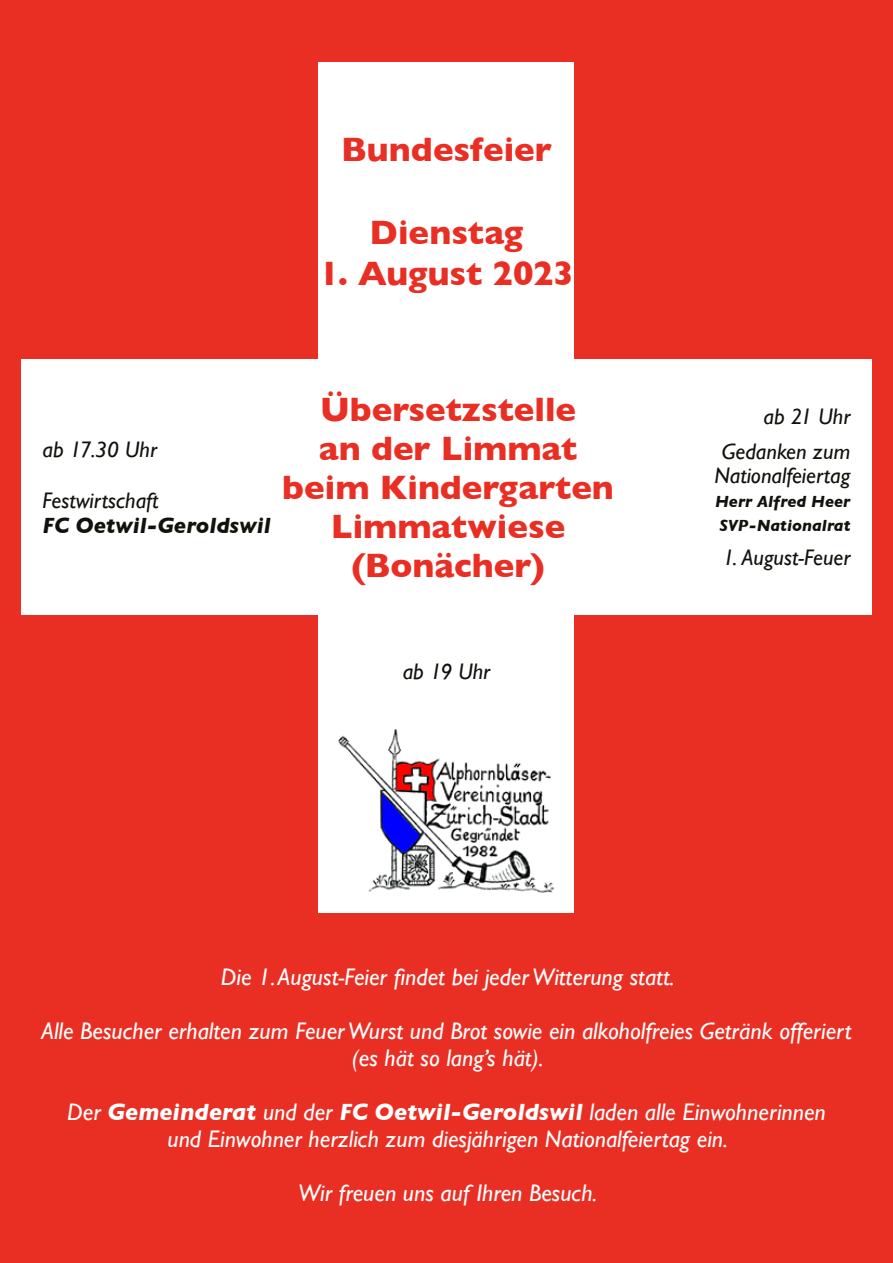
<style>
.page{position:relative;width:893px;height:1263px;background:#e92f23}
.page>*{position:absolute;margin:0;border:0;box-sizing:border-box;transform-origin:0 0}
.t1{font:700 34.5px/39px "Gill Sans";color:#e92f23;text-align:center}
.t2{font:italic 24px/27px "Gill Sans";color:#fff;text-align:center}
.t3{font:italic 22.5px/34.5px "Gill Sans";color:#12120d;text-align:right}
.t4{font:italic 700 22.5px "Gill Sans";color:#12120d}
.t5{font:italic 700 16.5px/24px "Gill Sans";color:#12120d}
.s1{font-weight:700}
</style>
<div class="page">
<div style="left:319px;top:62px;width:255px;height:850px;background:#fff"></div>
<div style="left:21px;top:359px;width:851px;height:256px;background:#fff"></div>
<img style="left:338px;top:729px;width:216px;height:164px">
<h1 class="t1" style="left:341px;top:129px;width:212px">Bundesfeier</h1>
<h1 class="t1" style="left:370px;top:212px;width:155px">Dienstag</h1>
<h1 class="t1" style="left:319px;top:253px;width:256px">1. August 2023</h1>
<p class="t3" style="left:43px;top:432px;width:116px">ab 17.30 Uhr</p>
<p class="t3" style="left:43px;top:483px;width:118px">Festwirtschaft</p>
<p class="t4" style="left:43px;top:512px;width:230px">FC Oetwil-Geroldswil</p>
<h1 class="t1" style="left:282px;top:389px;width:333px">Übersetzstelle<br>an der Limmat beim Kindergarten<br>Limmatwiese (Bonächer)</h1>
<p class="t3" style="left:403px;top:654px;width:89px">ab 19 Uhr</p>
<p class="t3" style="left:722px;top:399px;width:130px">ab 21 Uhr<br>Gedanken zum</p>
<p class="t3" style="left:714px;top:458px;width:138px">Nationalfeiertag</p>
<p class="t5" style="left:715px;top:489px;width:137px">Herr Alfred Heer<br>SVP-Nationalrat</p>
<p class="t3" style="left:723px;top:540px;width:129px">1. August-Feuer</p>
<p class="t2" style="left:221px;top:963px;width:455px">Die 1. August-Feier findet bei jeder Witterung statt.</p>
<p class="t2" style="left:42px;top:1017px;width:811px">Alle Besucher erhalten zum Feuer Wurst und Brot sowie ein alkoholfreies Getränk offeriert (es hät so lang’s hät).</p>
<p class="t2" style="left:67px;top:1098px;width:760px">Der <span class="s1">Gemeinderat</span> und der <span class="s1">FC Oetwil-Geroldswil</span> laden alle Einwohnerinnen und Einwohner herzlich zum diesjährigen Nationalfeiertag ein.</p>
<p class="t2" style="left:298px;top:1179px;width:301px">Wir freuen uns auf Ihren Besuch.</p>
</div>
